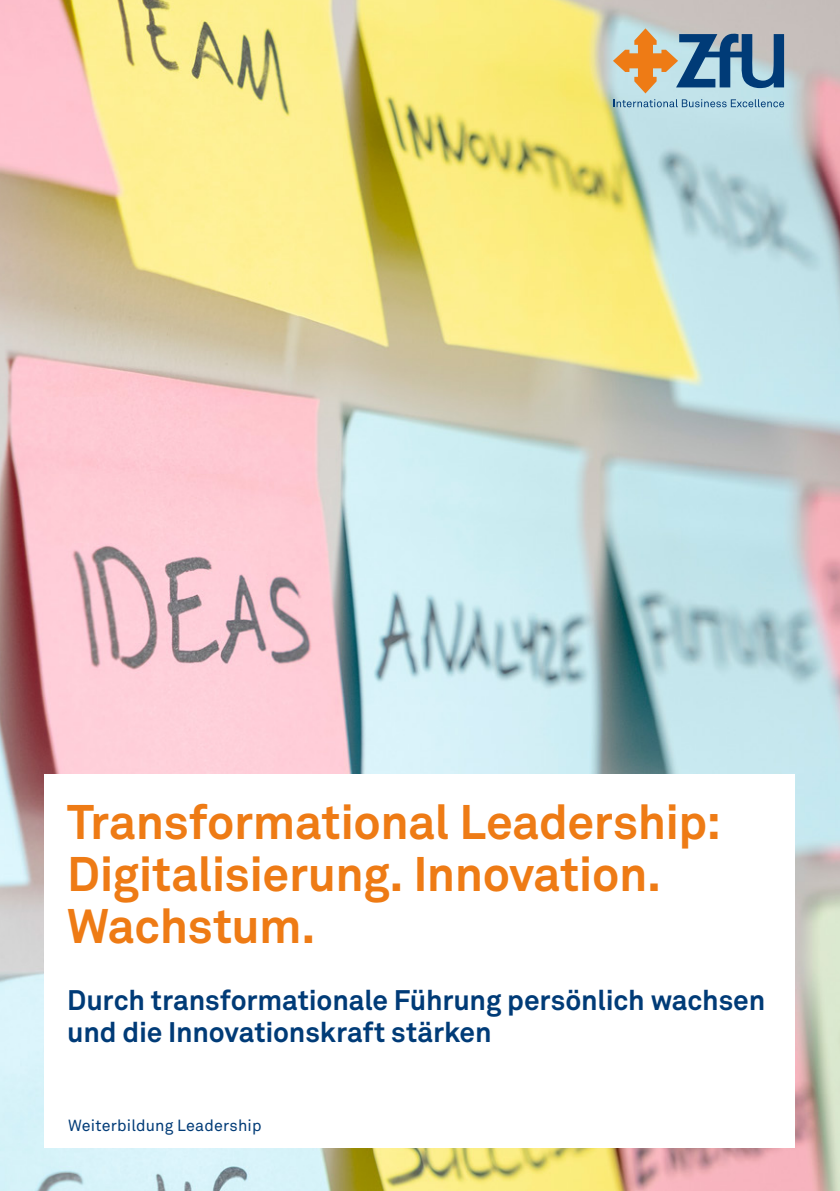
<style>
.page{position:relative;width:840px;height:1191px;background:#fff}
.page>*{position:absolute;margin:0;border:0;box-sizing:border-box;transform-origin:0 0}
.t1{font:700 48px/52px "Akkurat Office";letter-spacing:-.01em;color:#ee7b15}
.t2{font:700 28px/32px "Akkurat Office";letter-spacing:-.005em;color:#003b77}
.t3{font:16px "Akkurat Office";letter-spacing:.01em;color:#003b77}
</style>
<div class="page">
<img style="left:0;top:0;width:839px;height:1191px">
<svg style="left:612px;top:28px;width:171px;height:65px;background:#939fa3"></svg>
<svg style="left:613px;top:99px;width:170px;height:8px"></svg>
<div style="left:44px;top:774px;width:750px;height:373px;background:#fff"></div>
<h1 class="t1" style="left:67px;top:796px;width:655px">Transformational Leadership:<br>Digitalisierung. Innovation.<br>Wachstum.</h1>
<p class="t2" style="left:67px;top:984px;width:699px">Durch transformationale Führung persönlich wachsen und die Innovationskraft stärken</p>
<p class="t3" style="left:68px;top:1116px;width:195px">Weiterbildung Leadership</p>
</div>
